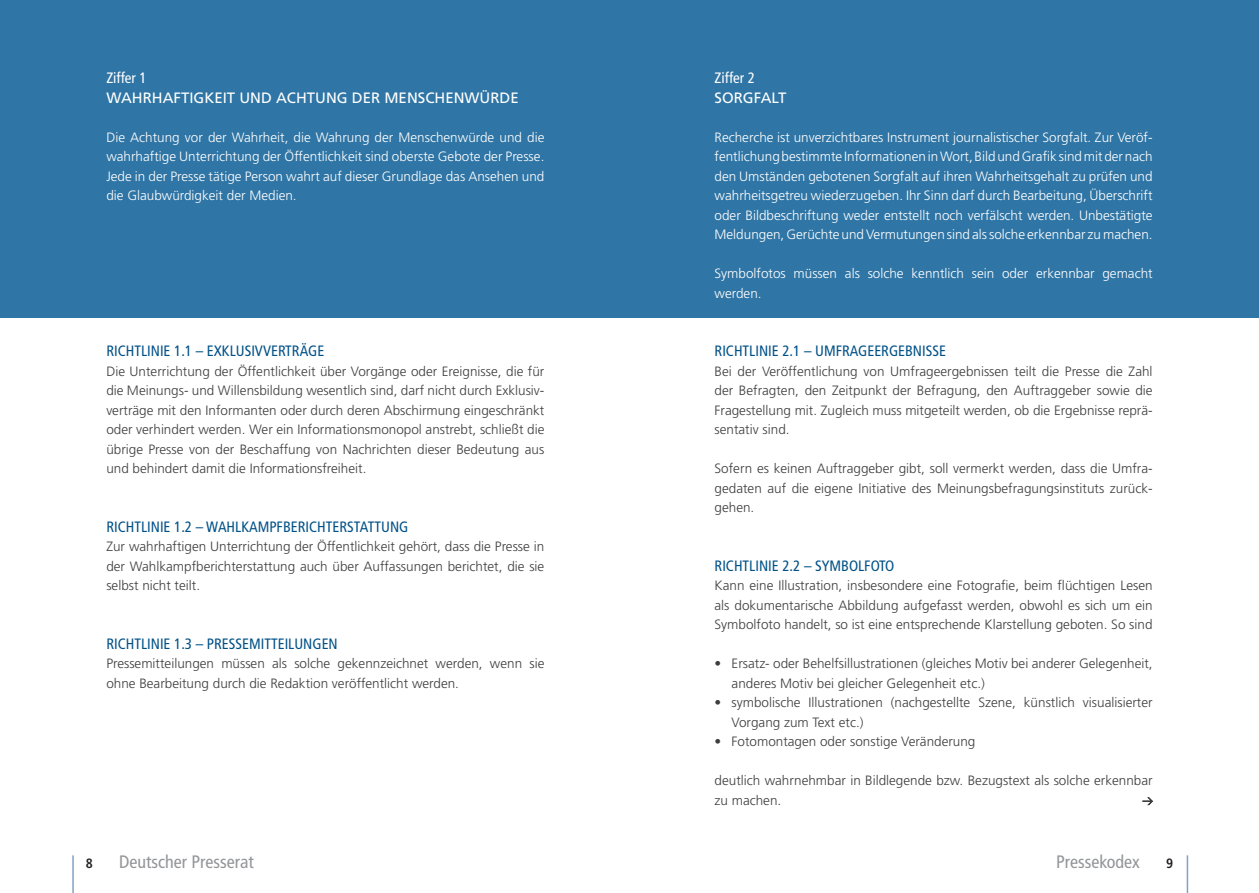
<style>
.page{position:relative;width:1259px;height:893px;background:#fff}
.page>*{position:absolute;margin:0;border:0;box-sizing:border-box;transform-origin:0 0}
.t1{font:condensed 18px "Frutiger";color:#939598}
.t2{font:condensed 15px "Frutiger";color:#005187}
.t3{font:15px "Frutiger";color:#fff}
.t4{font:condensed 15px "Frutiger";color:#fff}
.t5{font:300 13.5px/19.5px "Frutiger";color:#3e3e3f;text-align:justify}
.t6{font:300 13.5px/19.5px "Frutiger";color:#fff;text-align:justify}
.t7{font:700 condensed 13.5px "Frutiger";color:#231f20}
</style>
<div class="page">
<div style="left:0;top:0;width:629px;height:317px;background:#2f75a5"></div>
<div style="left:629px;top:0;width:630px;height:317px;background:#2f75a5"></div>
<hr style="left:72px;top:855px;width:2px;height:38px;background:#81a1c5">
<hr style="left:1186px;top:855px;width:2px;height:38px;background:#81a1c5">
<svg style="left:1142px;top:797px;width:11px;height:8px"></svg>
<p class="t4" style="left:106px;top:69px;width:42px">Ziffer 1</p>
<p class="t3" style="left:106px;top:89px;width:414px">WAHRHAFTIGKEIT UND ACHTUNG DER MENSCHENWÜRDE</p>
<p class="t6" style="left:106px;top:127px;width:439px">Die Achtung vor der Wahrheit, die Wahrung der Menschenwürde und die wahrhaftige Unterrichtung der Öffentlichkeit sind oberste Gebote der Presse.<br>Jede in der Presse tätige Person wahrt auf dieser Grundlage das Ansehen und die Glaubwürdigkeit der Medien.</p>
<p class="t2" style="left:106px;top:342px;width:220px">RICHTLINIE 1.1 – EXKLUSIVVERTRÄGE</p>
<p class="t5" style="left:106px;top:361px;width:439px">Die Unterrichtung der Öffentlichkeit über Vorgänge oder Ereignisse, die für die Meinungs- und Willensbildung wesentlich sind, darf nicht durch Exklusiv&shy;verträge mit den Informanten oder durch deren Abschirmung eingeschränkt oder verhindert werden. Wer ein Informationsmonopol anstrebt, schließt die übrige Presse von der Beschaffung von Nachrichten dieser Bedeutung aus und behindert damit die Informationsfreiheit.</p>
<p class="t2" style="left:106px;top:518px;width:303px">RICHTLINIE 1.2 – WAHLKAMPFBERICHTERSTATTUNG</p>
<p class="t5" style="left:106px;top:537px;width:439px">Zur wahrhaftigen Unterrichtung der Öffentlichkeit gehört, dass die Presse in der Wahlkampfberichterstattung auch über Auffassungen berichtet, die sie selbst nicht teilt.</p>
<p class="t2" style="left:106px;top:635px;width:233px">RICHTLINIE 1.3 – PRESSEMITTEILUNGEN</p>
<p class="t5" style="left:106px;top:654px;width:439px">Pressemitteilungen müssen als solche gekennzeichnet werden, wenn sie ohne Bearbeitung durch die Redaktion veröffentlicht werden.</p>
<p class="t4" style="left:714px;top:69px;width:42px">Ziffer 2</p>
<p class="t3" style="left:714px;top:89px;width:73px">SORGFALT</p>
<p class="t6" style="left:714px;top:127px;width:439px">Recherche ist unverzichtbares Instrument journalistischer Sorgfalt. Zur Veröf&shy;fentlichung bestimmte Informationen in Wort, Bild und Grafik sind mit der nach den Umständen gebotenen Sorgfalt auf ihren Wahrheitsgehalt zu prüfen und wahrheitsgetreu wiederzugeben. Ihr Sinn darf durch Bearbeitung, Überschrift oder Bildbeschriftung weder entstellt noch verfälscht werden. Unbestätigte Meldungen, Gerüchte und Vermutungen sind als solche erkennbar zu machen.</p>
<p class="t6" style="left:714px;top:264px;width:439px">Symbolfotos müssen als solche kenntlich sein oder erkennbar gemacht werden.</p>
<p class="t2" style="left:714px;top:342px;width:233px">RICHTLINIE 2.1 – UMFRAGEERGEBNISSE</p>
<p class="t5" style="left:714px;top:361px;width:439px">Bei der Veröffentlichung von Umfrageergebnissen teilt die Presse die Zahl der Befragten, den Zeitpunkt der Befragung, den Auftraggeber sowie die Fragestellung mit. Zugleich muss mitgeteilt werden, ob die Ergebnisse reprä&shy;sentativ sind.</p>
<p class="t5" style="left:714px;top:459px;width:439px">Sofern es keinen Auftraggeber gibt, soll vermerkt werden, dass die Umfra&shy;gedaten auf die eigene Initiative des Meinungsbefragungsinstituts zurück&shy;gehen.</p>
<p class="t2" style="left:714px;top:557px;width:181px">RICHTLINIE 2.2 – SYMBOLFOTO</p>
<p class="t5" style="left:714px;top:576px;width:439px">Kann eine Illustration, insbesondere eine Fotografie, beim flüchtigen Lesen als dokumentarische Abbildung aufgefasst werden, obwohl es sich um ein Symbolfoto handelt, so ist eine entsprechende Klarstellung geboten. So sind</p>
<p class="t5" style="left:731px;top:654px;width:422px;text-indent:-17px">• Ersatz- oder Behelfsillustrationen (gleiches Motiv bei anderer Gelegenheit, anderes Motiv bei gleicher Gelegenheit etc.)</p>
<p class="t5" style="left:731px;top:693px;width:422px;text-indent:-17px">• symbolische Illustrationen (nachgestellte Szene, künstlich visualisierter<br>Vorgang zum Text etc.)</p>
<p class="t5" style="left:714px;top:732px;width:262px">• Fotomontagen oder sonstige Veränderung</p>
<p class="t5" style="left:714px;top:771px;width:439px">deutlich wahrnehmbar in Bildlegende bzw. Bezugstext als solche erkennbar zu machen.</p>
<p class="t7" style="left:86px;top:856px;width:9px">8</p>
<h1 class="t1" style="left:119px;top:851px;width:136px">Deutscher Presserat</h1>
<h1 class="t1" style="left:1056px;top:851px;width:85px">Pressekodex</h1>
<p class="t7" style="left:1166px;top:856px;width:9px">9</p>
</div>
